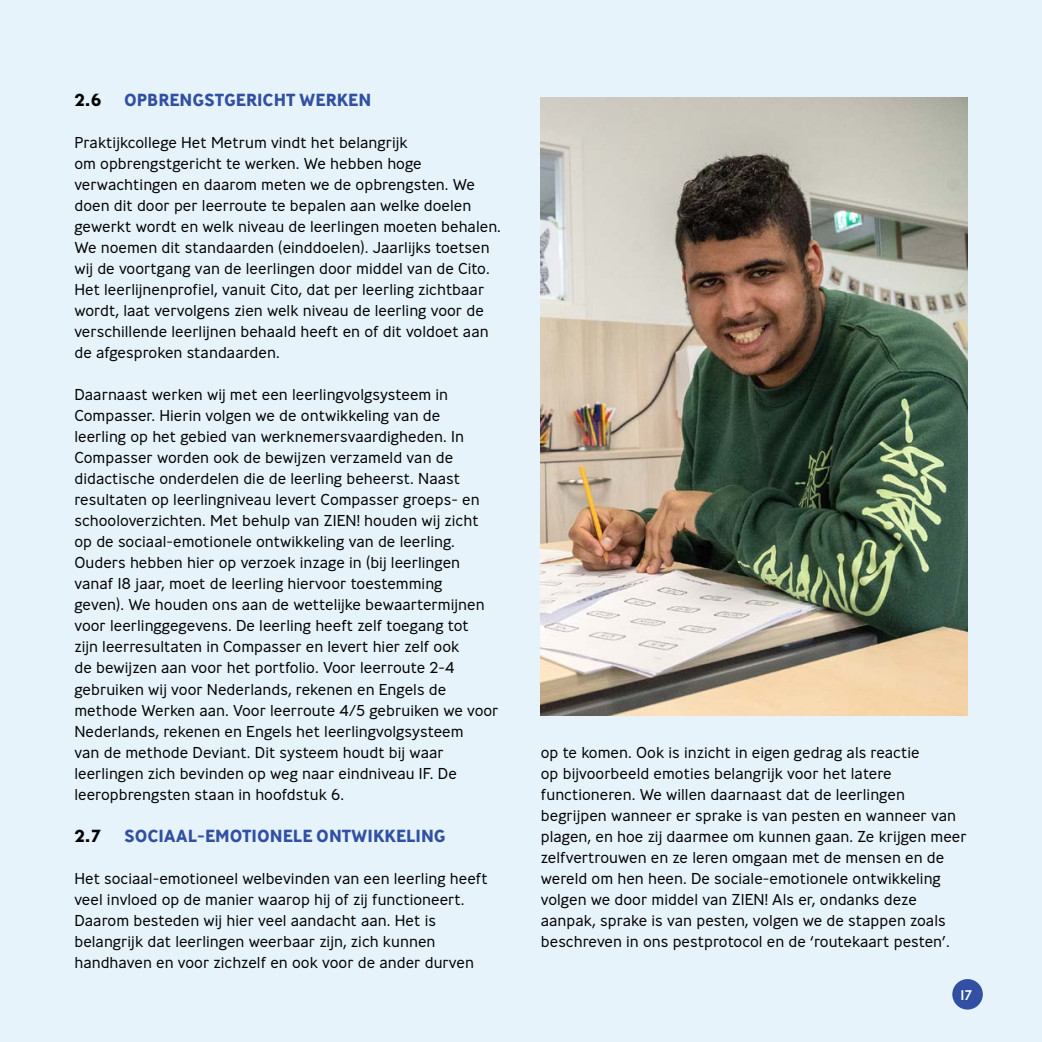
<style>
.page{position:relative;width:1042px;height:1042px;background:#e6f3fa}
.page>*{position:absolute;margin:0;border:0;box-sizing:border-box;transform-origin:0 0}
.t1{font:700 17.5px "Ministry";color:#3250a2}
.t2{font:700 17.5px "Ministry";color:#000}
.plat{font:300 15.75px/21px "Ministry";color:#000}
.t3{font:500 14px "Ministry";color:#fff}
</style>
<div class="page">
<img style="left:541px;top:98px;width:426px;height:617px">
<div style="left:952px;top:979px;width:31px;height:30px;background:#3250a2;border-radius:50%"></div>
<p class="t2" style="left:74px;top:89px;width:29px">2.6</p>
<p class="t1" style="left:124px;top:89px;width:249px">OPBRENGSTGERICHT WERKEN</p>
<p class="plat" style="left:74px;top:132px;width:428px">Praktijkcollege Het Metrum vindt het belangrijk<br>om opbrengstgericht te werken. We hebben hoge verwachtingen en daarom meten we de opbrengsten. We doen dit door per leerroute te bepalen aan welke doelen gewerkt wordt en welk niveau de leerlingen moeten behalen.<br>We noemen dit standaarden (einddoelen). Jaarlijks toetsen wij de voortgang van de leerlingen door middel van de Cito.<br>Het leerlijnenprofiel, vanuit Cito, dat per leerling zichtbaar wordt, laat vervolgens zien welk niveau de leerling voor de verschillende leerlijnen behaald heeft en of dit voldoet aan de afgesproken standaarden.</p>
<p class="plat" style="left:74px;top:384px;width:426px">Daarnaast werken wij met een leerlingvolgsysteem in Compasser. Hierin volgen we de ontwikkeling van de<br>leerling op het gebied van werknemersvaardigheden. In Compasser worden ook de bewijzen verzameld van de didactische onderdelen die de leerling beheerst. Naast resultaten op leerlingniveau levert Compasser groeps- en schooloverzichten. Met behulp van ZIEN! houden wij zicht op de sociaal-emotionele ontwikkeling van de leerling.<br>Ouders hebben hier op verzoek inzage in (bij leerlingen vanaf 18 jaar, moet de leerling hiervoor toestemming<br>geven). We houden ons aan de wettelijke bewaartermijnen voor leerlinggegevens. De leerling heeft zelf toegang tot<br>zijn leerresultaten in Compasser en levert hier zelf ook<br>de bewijzen aan voor het portfolio. Voor leerroute 2-4 gebruiken wij voor Nederlands, rekenen en Engels de methode Werken aan. Voor leerroute 4/5 gebruiken we voor Nederlands, rekenen en Engels het leerlingvolgsysteem<br>van de methode Deviant. Dit systeem houdt bij waar leerlingen zich bevinden op weg naar eindniveau 1F. De leeropbrengsten staan in hoofdstuk 6.</p>
<p class="t2" style="left:74px;top:824px;width:28px">2.7</p>
<p class="t1" style="left:124px;top:824px;width:323px">SOCIAAL-EMOTIONELE ONTWIKKELING</p>
<p class="plat" style="left:74px;top:867px;width:415px">Het sociaal-emotioneel welbevinden van een leerling heeft veel invloed op de manier waarop hij of zij functioneert.<br>Daarom besteden wij hier veel aandacht aan. Het is belangrijk dat leerlingen weerbaar zijn, zich kunnen handhaven en voor zichzelf en ook voor de ander durven</p>
<p class="plat" style="left:541px;top:741px;width:427px">op te komen. Ook is inzicht in eigen gedrag als reactie<br>op bijvoorbeeld emoties belangrijk voor het latere functioneren. We willen daarnaast dat de leerlingen begrijpen wanneer er sprake is van pesten en wanneer van plagen, en hoe zij daarmee om kunnen gaan. Ze krijgen meer zelfvertrouwen en ze leren omgaan met de mensen en de wereld om hen heen. De sociale-emotionele ontwikkeling volgen we door middel van ZIEN! Als er, ondanks deze aanpak, sprake is van pesten, volgen we de stappen zoals beschreven in ons pestprotocol en de ‘routekaart pesten’.</p>
<p class="t3" style="left:960px;top:985px;width:13px">17</p>
</div>
